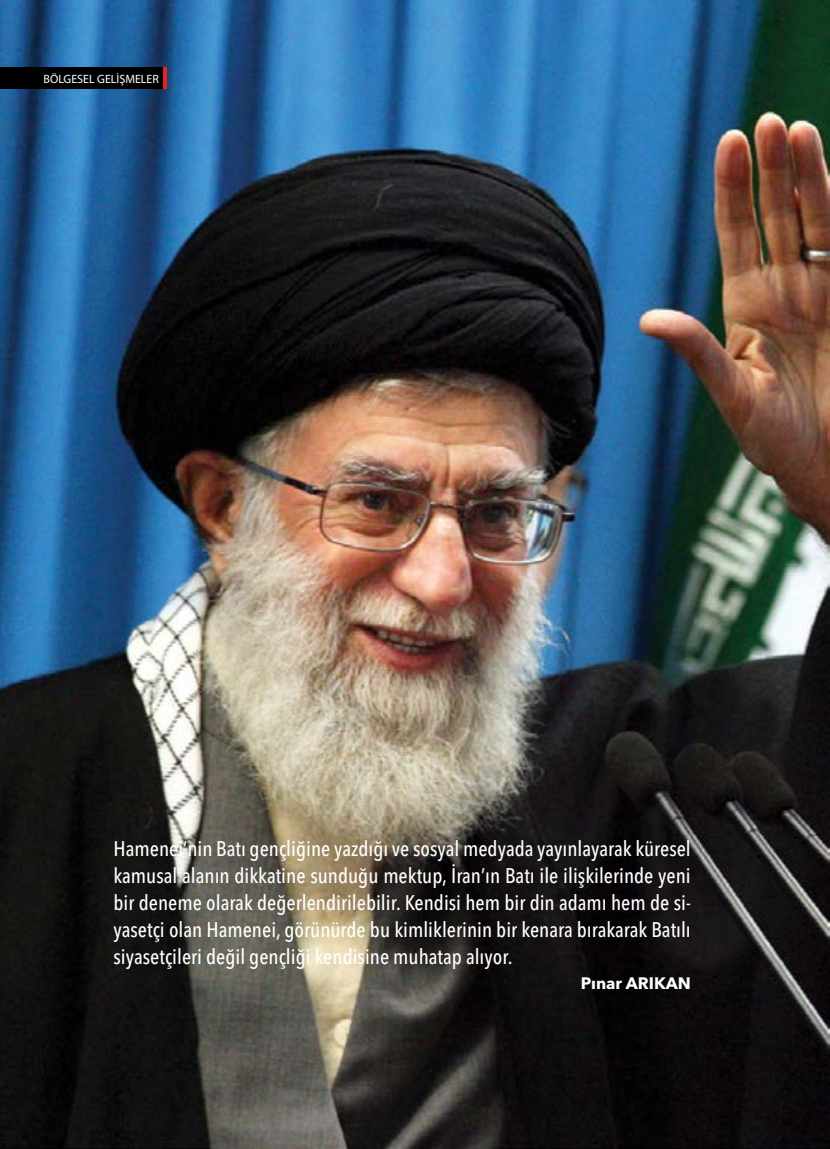
<style>
.page{position:relative;width:830px;height:1149px;background:#fff}
.page>*{position:absolute;margin:0;border:0;box-sizing:border-box;transform-origin:0 0}
.t1{font:500 condensed 21px/27px "Avenir Next LT Pro";color:#fff;text-align:justify}
.t2{font:700 16.5px "Avenir Next LT Pro";color:#fff}
.t3{font:12px "Myriad Pro";color:#fff}
</style>
<div class="page">
<img style="left:0;top:0;width:829px;height:1148px">
<div style="left:0;top:68px;width:167px;height:21px;background:#000"></div>
<hr style="left:163px;top:68px;width:4px;height:21px;background:#ed1d24">
<p class="t3" style="left:44px;top:72px;width:117px">BÖLGESEL GELİŞMELER</p>
<p class="t1" style="left:113px;top:835px;width:578px">Hamenei’nin Batı gençliğine yazdığı ve sosyal medyada yayınlayarak küresel kamusal alanın dikkatine sunduğu mektup, İran’ın Batı ile ilişkilerinde yeni bir deneme olarak değerlendirilebilir. Kendisi hem bir din adamı hem de si&shy;yasetçi olan Hamenei, görünürde bu kimliklerinin bir kenara bırakarak Batılı siyasetçileri değil gençliği kendisine muhatap alıyor.</p>
<p class="t2" style="left:580px;top:972px;width:111px">Pınar ARIKAN</p>
</div>
